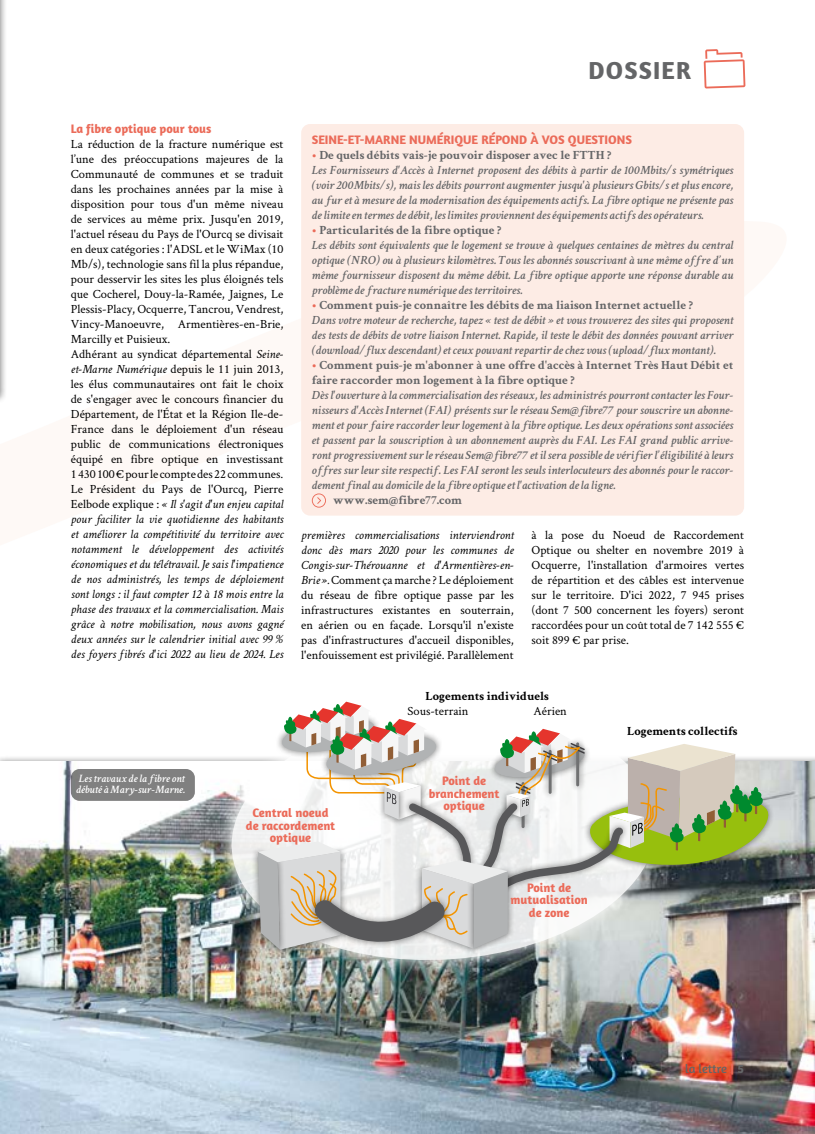
<style>
.page{position:relative;width:815px;height:1134px;background:#fff}
.page>*{position:absolute;margin:0;border:0;box-sizing:border-box;transform-origin:0 0}
.t1{font:700 25px "Amaranth";letter-spacing:.05em;color:#646567}
.t2{font:12.5px/15px "Crimson Text";color:#000;text-align:justify}
.t3{font:italic 600 12.5px/15px "Crimson Text";color:#646567}
.t4{font:700 12.5px/12.5px "Amaranth";color:#eb6b59;text-align:center}
.t5{font:700 12.5px/15px "Crimson Text";color:#646567}
.t6{font:700 12.5px "Crimson Text";color:#000}
.t7{font:12.5px "Amaranth";letter-spacing:-.01em;color:#646567}
.t8{font:italic 600 11.25px/11.2px "Crimson Text";color:#fff}
.s1{font-style:italic}
.s2{font-style:normal;color:#eb6b59}
.s3{font-weight:700;font-style:normal}
.s4{font-weight:600;color:#eb6b59}
.s5{font-weight:700;color:#eb6b59}
.s6{font-weight:700}
</style>
<div class="page">
<div style="left:0;top:0;width:7px;height:403px;background:#000;opacity:.5"></div>
<img style="left:0;top:762px;width:815px;height:372px">
<div style="left:71px;top:769px;width:124px;height:32px;background:#808080;border-radius:9px"></div>
<div style="left:301px;top:124px;width:443px;height:392px;background:#fdece5;border-radius:9px"></div>
<svg style="left:312px;top:493px;width:14px;height:15px"></svg>
<img style="left:206px;top:701px;width:476px;height:291px">
<img style="left:227px;top:703px;width:434px;height:264px">
<div style="left:251px;top:845px;width:35px;height:110px;background:#000;opacity:.5"></div>
<svg style="left:258px;top:702px;width:520px;height:256px"></svg>
<svg style="left:704px;top:49px;width:41px;height:40px"></svg>
<h1 class="t1" style="left:588px;top:55px;width:104px">DOSSIER</h1>
<p class="t4" style="left:71px;top:123px;width:142px">La fibre optique pour tous</p>
<p class="t2" style="left:71px;top:136px;width:214px;text-align:left">La réduction de la fracture numérique est l’une des préoccupations majeures de la Communauté de communes et se traduit dans les prochaines années par la mise à disposition pour tous d'un même niveau de services au même prix. Jusqu'en 2019, l'actuel réseau du Pays de l'Ourcq se divisait en deux catégories : l'ADSL et le WiMax (10<br>Mb/s), technologie sans fil la plus répandue, pour desservir les sites les plus éloignés tels que Cocherel, Douy-la-Ramée, Jaignes, Le Plessis-Placy, Ocquerre, Tancrou, Vendrest, Vincy-Manoeuvre, Armentières-en-Brie, Marcilly et Puisieux.<br>Adhérant au syndicat départemental <span class="s1">Seine&shy;et-Marne Numérique</span> depuis le 11 juin 2013, les élus communautaires ont fait le choix de s'engager avec le concours financier du Département, de l'État et la Région Ile-de-France dans le déploiement d'un réseau public de communications électroniques équipé en fibre optique en investissant 1430100€ pour le compte des 22 communes.<br>Le Président du Pays de l'Ourcq, Pierre Eelbode explique : <span class="s1">« Il s'agit d'un enjeu capital pour faciliter la vie quotidienne des habitants et améliorer la compétitivité du territoire avec notamment le développement des activités économiques et du télétravail. Je sais l'impatience de nos administrés, les temps de déploiement sont longs : il faut compter 12 à 18 mois entre la phase des travaux et la commercialisation. Mais grâce à notre mobilisation, nous avons gagné deux années sur le calendrier initial avec 99 % des foyers fibrés d'ici 2022 au lieu de 2024. Les</span></p>
<p class="t4" style="left:312px;top:133px;width:322px">SEINE-ET-MARNE NUMÉRIQUE RÉPOND À VOS QUESTIONS</p>
<p class="t3" style="left:312px;top:147px;width:423px"><span class="s2">•</span> <span class="s3">De quels débits vais-je pouvoir disposer avec le FTTH ?<br></span>Les Fournisseurs d'Accès à Internet proposent des débits à partir de 100Mbits/s symétriques (voir 200Mbits/s), mais les débits pourront augmenter jusqu'à plusieurs Gbits/s et plus encore, au fur et à mesure de la modernisation des équipements actifs. La fibre optique ne présente pas de limite en termes de débit, les limites proviennent des équipements actifs des opérateurs.</p>
<p class="t3" style="left:312px;top:222px;width:423px"><span class="s2">•</span> <span class="s3">Particularités de la fibre optique ?<br></span>Les débits sont équivalents que le logement se trouve à quelques centaines de mètres du central optique (NRO) ou à plusieurs kilomètres. Tous les abonnés souscrivant à une même offre d’un même fournisseur disposent du même débit. La fibre optique apporte une réponse durable au problème de fracture numérique des territoires.</p>
<p class="t3" style="left:312px;top:297px;width:423px"><span class="s2">•</span> <span class="s3">Comment puis-je connaître les débits de ma liaison Internet actuelle ?<br></span>Dans votre moteur de recherche, tapez « test de débit » et vous trouverez des sites qui proposent des tests de débits de votre liaison Internet. Rapide, il teste le débit des données pouvant arriver (download/flux descendant) et ceux pouvant repartir de chez vous (upload/flux montant).</p>
<p class="t5" style="left:312px;top:357px;width:423px"><span class="s4">•</span> Comment puis-je m'abonner à une offre d'accès à Internet Très Haut Débit et faire raccorder mon logement à la fibre optique ?</p>
<p class="t3" style="left:312px;top:387px;width:423px;text-align:justify">Dès l'ouverture à la commercialisation des réseaux, les administrés pourront contacter les Four&shy;nisseurs d'Accès Internet (FAI) présents sur le réseau Sem@fibre77 pour souscrire un abonne&shy;ment et pour faire raccorder leur logement à la fibre optique. Les deux opérations sont associées et passent par la souscription à un abonnement auprès du FAI. Les FAI grand public arrive&shy;ront progressivement sur le réseau Sem@fibre77 et il sera possible de vérifier l’éligibilité à leurs offres sur leur site respectif. Les FAI seront les seuls interlocuteurs des abonnés pour le raccor&shy;dement final au domicile de la fibre optique et l'activation de la ligne.</p>
<p class="t5" style="left:333px;top:492px;width:131px">www.sem@fibre77.com</p>
<p class="t2" style="left:301px;top:527px;width:214px"><span class="s1">premières commercialisations interviendront donc dès mars 2020 pour les communes de Congis-sur-Thérouanne et d'Armentières-en-Brie ».</span> Comment ça marche ? Le déploiement du réseau de fibre optique passe par les infrastructures existantes en souterrain, en aérien ou en façade. Lorsqu'il n'existe pas d'infrastructures d'accueil disponibles, l'enfouissement est privilégié. Parallèlement</p>
<p class="t2" style="left:531px;top:527px;width:214px">à la pose du Noeud de Raccordement Optique ou shelter en novembre 2019 à Ocquerre, l'installation d'armoires vertes de répartition et des câbles est intervenue sur le territoire. D'ici 2022, 7 945 prises (dont 7 500 concernent les foyers) seront raccordées pour un coût total de 7 142 555 € soit 899 € par prise.</p>
<p class="t6" style="left:426px;top:688px;width:125px">Logements individuels</p>
<p class="t2" style="left:407px;top:703px;width:62px">Sous-terrain</p>
<p class="t2" style="left:534px;top:703px;width:35px">Aérien</p>
<p class="t6" style="left:627px;top:724px;width:112px">Logements collectifs</p>
<p class="t8" style="left:76px;top:772px;width:111px">Les travaux de la fibre ont débuté à Mary-sur-Marne.</p>
<p class="t4" style="left:246px;top:806px;width:91px">Central noeud de raccordement optique</p>
<p class="t4" style="left:429px;top:774px;width:72px">Point de branchement optique</p>
<p class="t4" style="left:511px;top:881px;width:79px">Point de mutualisation de zone</p>
<p class="t7" style="left:685px;top:1061px;width:60px">la lettre <span class="s5">|</span> <span class="s6">5</span></p>
</div>
